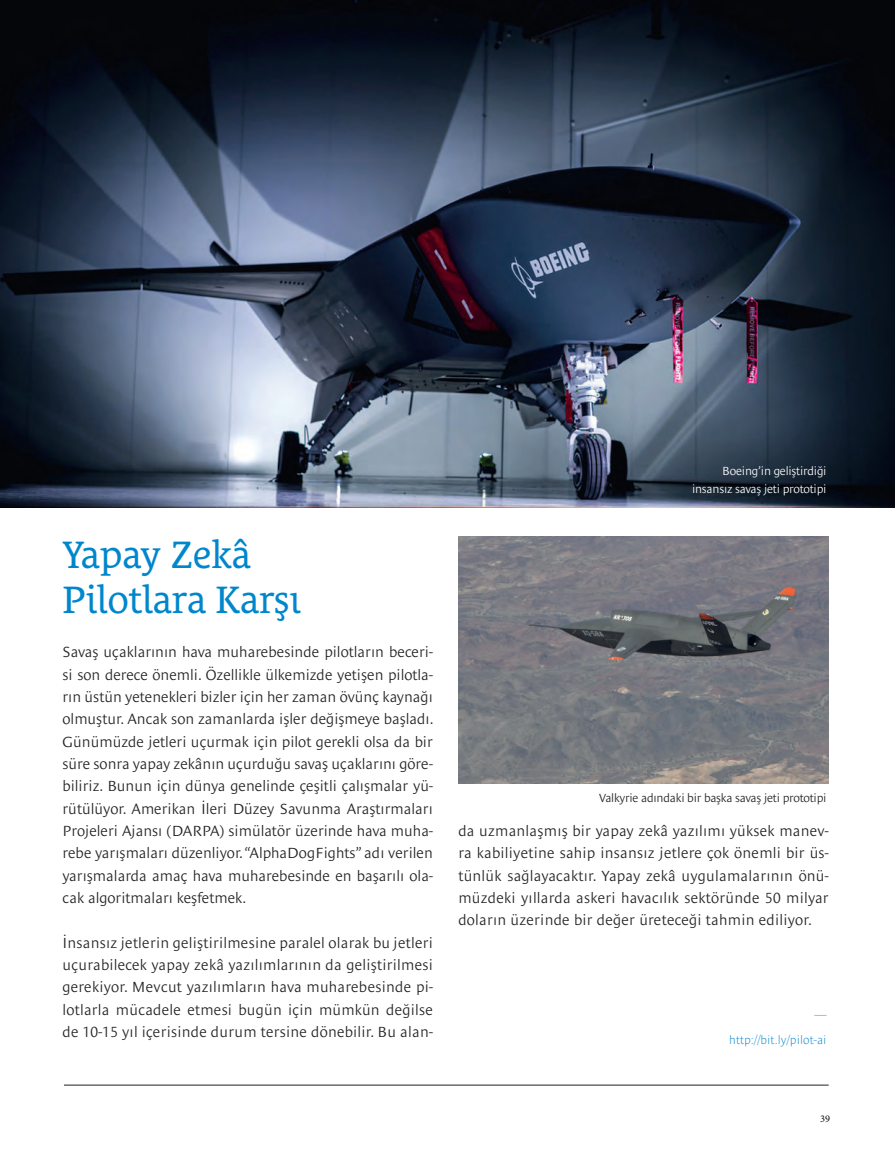
<style>
.page{position:relative;width:895px;height:1170px;background:#fff}
.page>*{position:absolute;margin:0;border:0;box-sizing:border-box;transform-origin:0 0}
.t1{font:39px/45px "Le Monde Courrier Pro";letter-spacing:-.01em;color:#0086cc}
.t2{font:300 15px/22.4px "Le Monde Sans Pro";letter-spacing:.015em;color:#231f20;text-align:justify}
.t3{font:300 12px/18px "Le Monde Sans Pro";letter-spacing:-.02em;color:#fff;text-align:right}
.t4{font:300 12px "Le Monde Sans Pro";letter-spacing:-.02em;color:#231f20}
.t5{font:300 expanded 12px "Le Monde Sans Pro";letter-spacing:.01em;color:#0086cc}
.t6{font:500 10.35px "Minion Pro";color:#231f20}
</style>
<div class="page">
<hr style="left:64px;top:1084px;width:764px;height:1px;background:#231f20">
<img style="left:0;top:0;width:894px;height:507px">
<img style="left:458px;top:537px;width:370px;height:246px">
<h1 class="t1" style="left:62px;top:527px;width:239px">Yapay Zekâ<br>Pilotlara Karşı</h1>
<p class="t2" style="left:62px;top:639px;width:372px">Savaş uçaklarının hava muharebesinde pilotların beceri&shy;si son derece önemli. Özellikle ülkemizde yetişen pilotla&shy;rın üstün yetenekleri bizler için her zaman övünç kaynağı olmuştur. Ancak son zamanlarda işler değişmeye başladı.<br>Günümüzde jetleri uçurmak için pilot gerekli olsa da bir süre sonra yapay zekânın uçurduğu savaş uçaklarını göre&shy;biliriz. Bunun için dünya genelinde çeşitli çalışmalar yü&shy;rütülüyor. Amerikan İleri Düzey Savunma Araştırmaları Projeleri Ajansı (DARPA) simülatör üzerinde hava muha&shy;rebe yarışmaları düzenliyor. “AlphaDogFights” adı verilen yarışmalarda amaç hava muharebesinde en başarılı ola&shy;cak algoritmaları keşfetmek.</p>
<p class="t2" style="left:62px;top:929px;width:371px">İnsansız jetlerin geliştirilmesine paralel olarak bu jetleri uçurabilecek yapay zekâ yazılımlarının da geliştirilmesi gerekiyor. Mevcut yazılımların hava muharebesinde pi&shy;lotlarla mücadele etmesi bugün için mümkün değilse de 10-15 yıl içerisinde durum tersine dönebilir. Bu alan-</p>
<p class="t3" style="left:691px;top:461px;width:136px">Boeing’in geliştirdiği insansız savaş jeti prototipi</p>
<p class="t4" style="left:599px;top:788px;width:229px">Valkyrie adındaki bir başka savaş jeti prototipi</p>
<p class="t2" style="left:458px;top:817px;width:371px">da uzmanlaşmış bir yapay zekâ yazılımı yüksek manev&shy;ra kabiliyetine sahip insansız jetlere çok önemli bir üs&shy;tünlük sağlayacaktır. Yapay zekâ uygulamalarının önü&shy;müzdeki yıllarda askeri havacılık sektöründe 50 milyar doların üzerinde bir değer üreteceği tahmin ediliyor.</p>
<p class="t5" style="left:814px;top:1000px;width:14px">__</p>
<p class="t5" style="left:728px;top:1030px;width:99px">http://bit.ly/pilot-ai</p>
<p class="t6" style="left:819px;top:1111px;width:11px">39</p>
</div>
